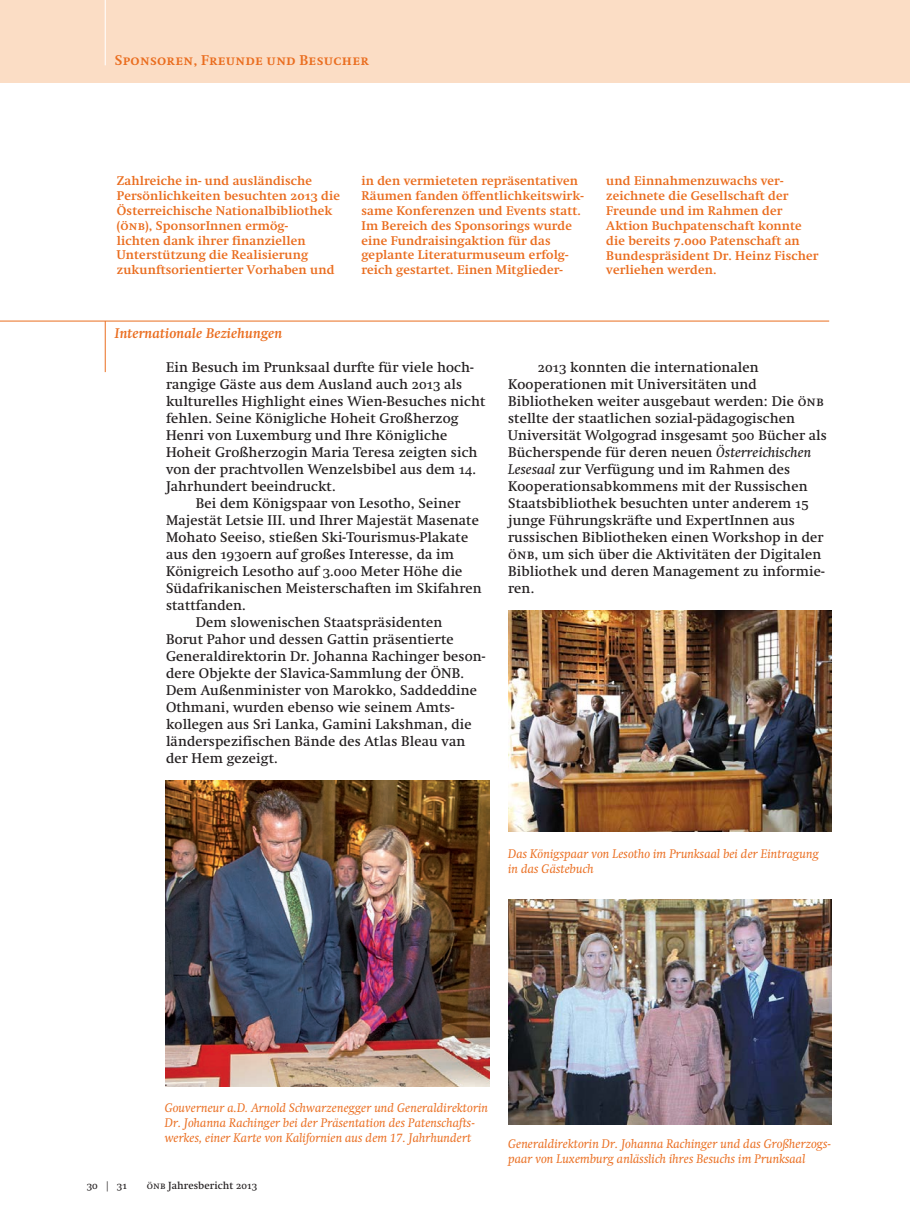
<style>
.page{position:relative;width:910px;height:1212px;background:#fff}
.page>*{position:absolute;margin:0;border:0;box-sizing:border-box;transform-origin:0 0}
.t1{font:13.8px/17px "Swift";letter-spacing:.01em;color:#231f20}
.t2{font:700 13.8px "Swift SC Os F";letter-spacing:.02em;color:#ea6d1f}
.t3{font:italic 700 13.8px "Swift";letter-spacing:.01em;color:#ea6d1f}
.t4{font:700 12.3px/14.9px "Swift";letter-spacing:.01em;color:#ea6d1f}
.t5{font:italic 12.3px/14.9px "Swift";letter-spacing:.01em;color:#ea6d1f}
.t6{font:10.2px "Swift";letter-spacing:.01em;color:#231f20}
.t7{font:10.2px "Swift SC Os F";color:#231f20}
.s1{font-family:"Swift SC Os F"}
.s2{font-family:"Swift Book SC Os F"}
.s3{font-style:italic}
.s4{font-family:"Swift"}
</style>
<div class="page">
<div style="left:0;top:0;width:910px;height:82px;background:#fbddc5"></div>
<hr style="left:105px;top:0;width:1px;height:65px;background:#fff">
<hr style="left:0;top:321px;width:829px;height:1px;background:#ea6d1f">
<hr style="left:105px;top:321px;width:1px;height:51px;background:#ea6d1f">
<img style="left:508px;top:899px;width:323px;height:225px">
<img style="left:508px;top:610px;width:323px;height:221px">
<img style="left:166px;top:780px;width:323px;height:306px">
<p class="t2" style="left:115px;top:52px;width:255px">Sponsoren, Freunde und Besucher</p>
<p class="t4" style="left:117px;top:173px;width:225px">Zahlreiche in- und ausländische Persönlichkeiten besuchten <span class="s1">2013</span> die Österreichische Nationalbibliothek <span class="s1">(önb)</span>, SponsorInnen ermög-<br>lichten dank ihrer finanziellen Unterstützung die Realisierung zukunftsorientierter Vorhaben und</p>
<p class="t4" style="left:361px;top:173px;width:224px">in den vermieteten repräsentativen Räumen fanden öffentlichkeitswirk&shy;same Konferenzen und Events statt.<br>Im Bereich des Sponsorings wurde eine Fundraisingaktion für das geplante Literaturmuseum erfolg&shy;reich gestartet. Einen Mitglieder-</p>
<p class="t4" style="left:606px;top:173px;width:214px">und Einnahmenzuwachs ver&shy;zeichnete die Gesellschaft der<br>Freunde und im Rahmen der<br>Aktion Buchpatenschaft konnte die bereits <span class="s1">7</span>.<span class="s1">000</span> Patenschaft an<br>Bundespräsident Dr. Heinz Fischer verliehen werden.</p>
<p class="t3" style="left:115px;top:325px;width:169px">Internationale Beziehungen</p>
<p class="t1" style="left:166px;top:359px;width:309px">Ein Besuch im Prunksaal durfte für viele hoch-</p>
<p class="t1" style="left:166px;top:376px;width:298px">rangige Gäste aus dem Ausland auch <span class="s1">2013</span> als</p>
<p class="t1" style="left:166px;top:393px;width:321px">kulturelles Highlight eines Wien-Besuches nicht</p>
<p class="t1" style="left:166px;top:410px;width:294px">fehlen. Seine Königliche Hoheit Großherzog</p>
<p class="t1" style="left:166px;top:427px;width:283px">Henri von Luxemburg und Ihre Königliche</p>
<p class="t1" style="left:166px;top:444px;width:313px">Hoheit Großherzogin Maria Teresa zeigten sich</p>
<p class="t1" style="left:166px;top:461px;width:312px">von der prachtvollen Wenzelsbibel aus dem <span class="s1">14</span>.</p>
<p class="t1" style="left:166px;top:478px;width:171px">Jahrhundert beeindruckt.</p>
<p class="t1" style="left:196px;top:495px;width:266px">Bei dem Königspaar von Lesotho, Seiner</p>
<p class="t1" style="left:166px;top:512px;width:314px">Majestät Letsie III. und Ihrer Majestät Masenate</p>
<p class="t1" style="left:166px;top:529px;width:304px">Mohato Seeiso, stießen Ski-Tourismus-Plakate</p>
<p class="t1" style="left:166px;top:546px;width:289px">aus den <span class="s1">1930</span>ern auf großes Interesse, da im</p>
<p class="t1" style="left:166px;top:563px;width:298px">Königreich Lesotho auf <span class="s1">3</span>.<span class="s1">000</span> Meter Höhe die</p>
<p class="t1" style="left:166px;top:580px;width:317px">Südafrikanischen Meisterschaften im Skifahren</p>
<p class="t1" style="left:166px;top:597px;width:81px">stattfanden.</p>
<p class="t1" style="left:196px;top:614px;width:248px">Dem slowenischen Staatspräsidenten</p>
<p class="t1" style="left:166px;top:631px;width:289px">Borut Pahor und dessen Gattin präsentierte</p>
<p class="t1" style="left:166px;top:648px;width:321px">Generaldirektorin Dr. Johanna Rachinger beson-</p>
<p class="t1" style="left:166px;top:665px;width:299px">dere Objekte der Slavica-Sammlung der ÖNB.</p>
<p class="t1" style="left:166px;top:682px;width:312px">Dem Außenminister von Marokko, Saddeddine</p>
<p class="t1" style="left:166px;top:699px;width:289px">Othmani, wurden ebenso wie seinem Amts-</p>
<p class="t1" style="left:166px;top:716px;width:307px">kollegen aus Sri Lanka, Gamini Lakshman, die</p>
<p class="t1" style="left:166px;top:733px;width:301px">länderspezifischen Bände des Atlas Bleau van</p>
<p class="t1" style="left:166px;top:750px;width:113px">der Hem gezeigt.</p>
<p class="t1" style="left:508px;top:359px;width:320px;text-indent:30px"><span class="s1">2013</span> konnten die internationalen Kooperationen mit Universitäten und Bibliotheken weiter ausgebaut werden: Die <span class="s2">önb </span>stellte der staatlichen sozial-pädagogischen Universität Wolgograd insgesamt <span class="s1">500</span> Bücher als Bücherspende für deren neuen <span class="s3">Österreichischen Lesesaal</span> zur Verfügung und im Rahmen des Kooperationsabkommens mit der Russischen Staatsbibliothek besuchten unter anderem <span class="s1">15 </span>junge Führungskräfte und ExpertInnen aus russischen Bibliotheken einen Workshop in der <span class="s2">önb</span>, um sich über die Aktivitäten der Digitalen Bibliothek und deren Management zu informie&shy;ren.</p>
<p class="t5" style="left:508px;top:846px;width:312px">Das Königspaar von Lesotho im Prunksaal bei der Eintragung in das Gästebuch</p>
<p class="t5" style="left:165px;top:1100px;width:325px">Gouverneur a.D. Arnold Schwarzenegger und Generaldirektorin<br>Dr. Johanna Rachinger bei der Präsentation des Patenschafts-- werkes, einer Karte von Kalifornien aus dem 17. Jahrhundert</p>
<p class="t7" style="left:87px;top:1179px;width:42px">30 <span class="s4">|</span> 31</p>
<p class="t6" style="left:147px;top:1179px;width:112px"><span class="s1">önb</span> Jahresbericht <span class="s1">2013</span></p>
<p class="t5" style="left:508px;top:1136px;width:324px">Generaldirektorin Dr. Johanna Rachinger und das Großherzogs&shy;paar von Luxemburg anlässlich ihres Besuchs im Prunksaal</p>
</div>
